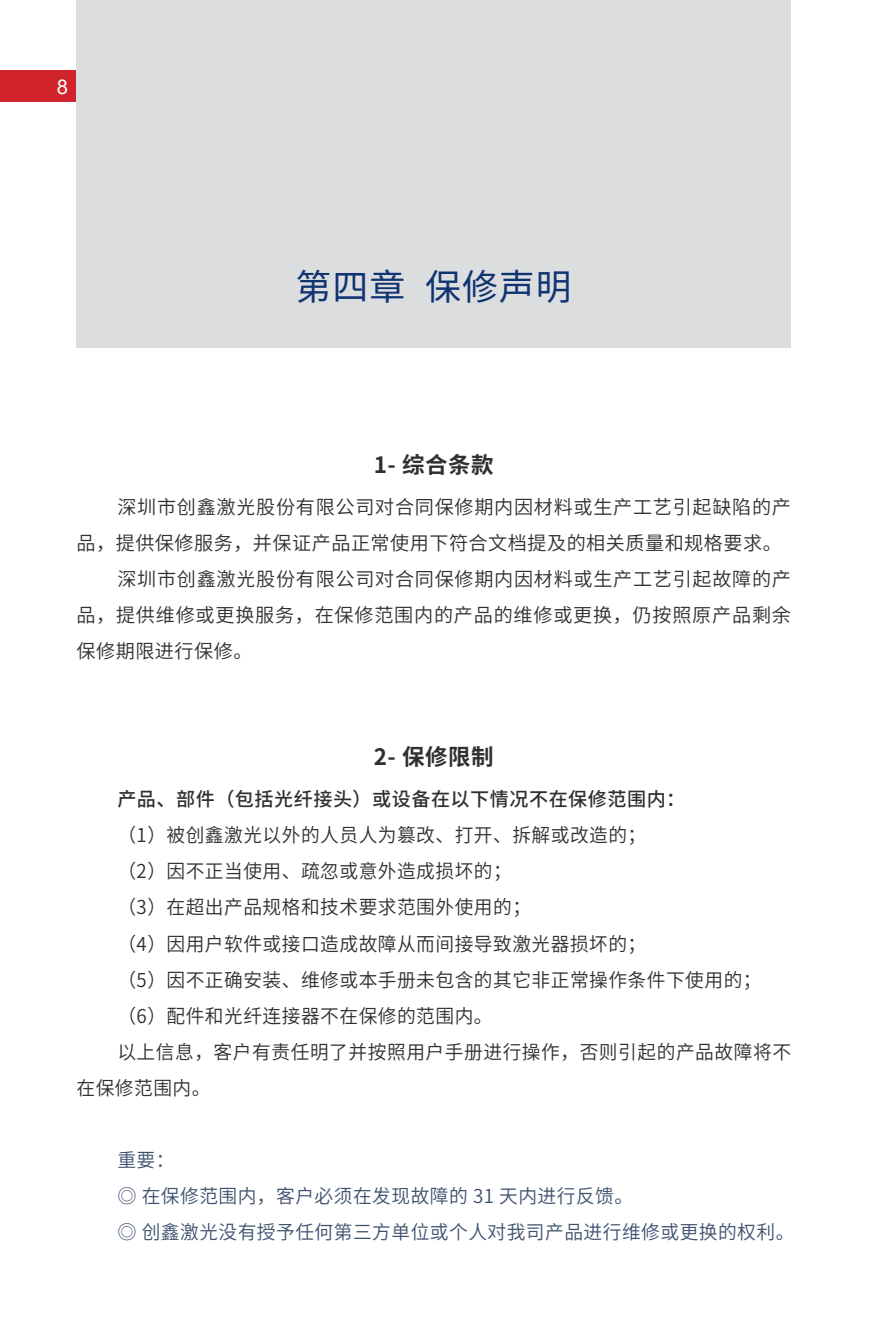
<style>
.page{position:relative;width:893px;height:1340px;background:#fff}
.page>*{position:absolute;margin:0;border:0;box-sizing:border-box;transform-origin:0 0}
._1-一级标题{font:36px "Source Han Sans HWSC";letter-spacing:.025em;color:#103371}
._2-二级标题{font:700 22.5px "Source Han Sans SC";letter-spacing:.025em;color:#312f30}
.t1{font:20.25px "Arial";color:#fff}
._1-正文{font:19.12px/36px "Source Han Sans SC";letter-spacing:.025em;color:#312f30}
._1-重要正文-蓝色字{font:19.12px "Source Han Sans SC";letter-spacing:.025em;color:#3e516f}
.正文-2标{font:500 19.12px "Source Han Sans SC";letter-spacing:.025em;color:#312f30}
</style>
<div class="page">
<div style="left:0;top:70px;width:77px;height:32px;background:#d1232a"></div>
<div style="left:77px;top:0;width:714px;height:348px;background:#dcdddf"></div>
<p class="t1" style="left:57px;top:73px;width:13px">8</p>
<p class="_1-一级标题" style="left:296px;top:266px;width:278px">第四章 保修声明</p>
<p class="_2-二级标题" style="left:374px;top:452px;width:122px">1- 综合条款</p>
<p class="_1-正文" style="left:77px;top:489px;width:716px;text-indent:41px">深圳市创鑫激光股份有限公司对合同保修期内因材料或生产工艺引起缺陷的产品，提供保修服务，并保证产品正常使用下符合文档提及的相关质量和规格要求。</p>
<p class="_1-正文" style="left:77px;top:561px;width:716px;text-align:justify;text-indent:41px">深圳市创鑫激光股份有限公司对合同保修期内因材料或生产工艺引起故障的产品，提供维修或更换服务，在保修范围内的产品的维修或更换，仍按照原产品剩余保修期限进行保修。</p>
<p class="_2-二级标题" style="left:374px;top:744px;width:122px">2- 保修限制</p>
<p class="正文-2标" style="left:117px;top:788px;width:570px">产品、部件（包括光纤接头）或设备在以下情况不在保修范围内：</p>
<p class="_1-正文" style="left:117px;top:817px;width:530px">（1）被创鑫激光以外的人员人为篡改、打开、拆解或改造的；</p>
<p class="_1-正文" style="left:117px;top:853px;width:396px">（2）因不正当使用、疏忽或意外造成损坏的；</p>
<p class="_1-正文" style="left:117px;top:889px;width:415px">（3）在超出产品规格和技术要求范围外使用的；</p>
<p class="_1-正文" style="left:117px;top:925px;width:530px">（4）因用户软件或接口造成故障从而间接导致激光器损坏的；</p>
<p class="_1-正文" style="left:117px;top:961px;width:646px">（5）因不正确安装、维修或本手册未包含的其它非正常操作条件下使用的；</p>
<p class="_1-正文" style="left:117px;top:997px;width:377px">（6）配件和光纤连接器不在保修的范围内。</p>
<p class="_1-正文" style="left:77px;top:1033px;width:716px;text-indent:41px">以上信息，客户有责任明了并按照用户手册进行操作，否则引起的产品故障将不在保修范围内。</p>
<p class="_1-重要正文-蓝色字" style="left:117px;top:1148px;width:59px">重要：</p>
<p class="_1-重要正文-蓝色字" style="left:117px;top:1184px;width:517px">◎ 在保修范围内，客户必须在发现故障的 31 天内进行反馈。</p>
<p class="_1-重要正文-蓝色字" style="left:117px;top:1220px;width:679px">◎ 创鑫激光没有授予任何第三方单位或个人对我司产品进行维修或更换的权利。</p>
</div>
